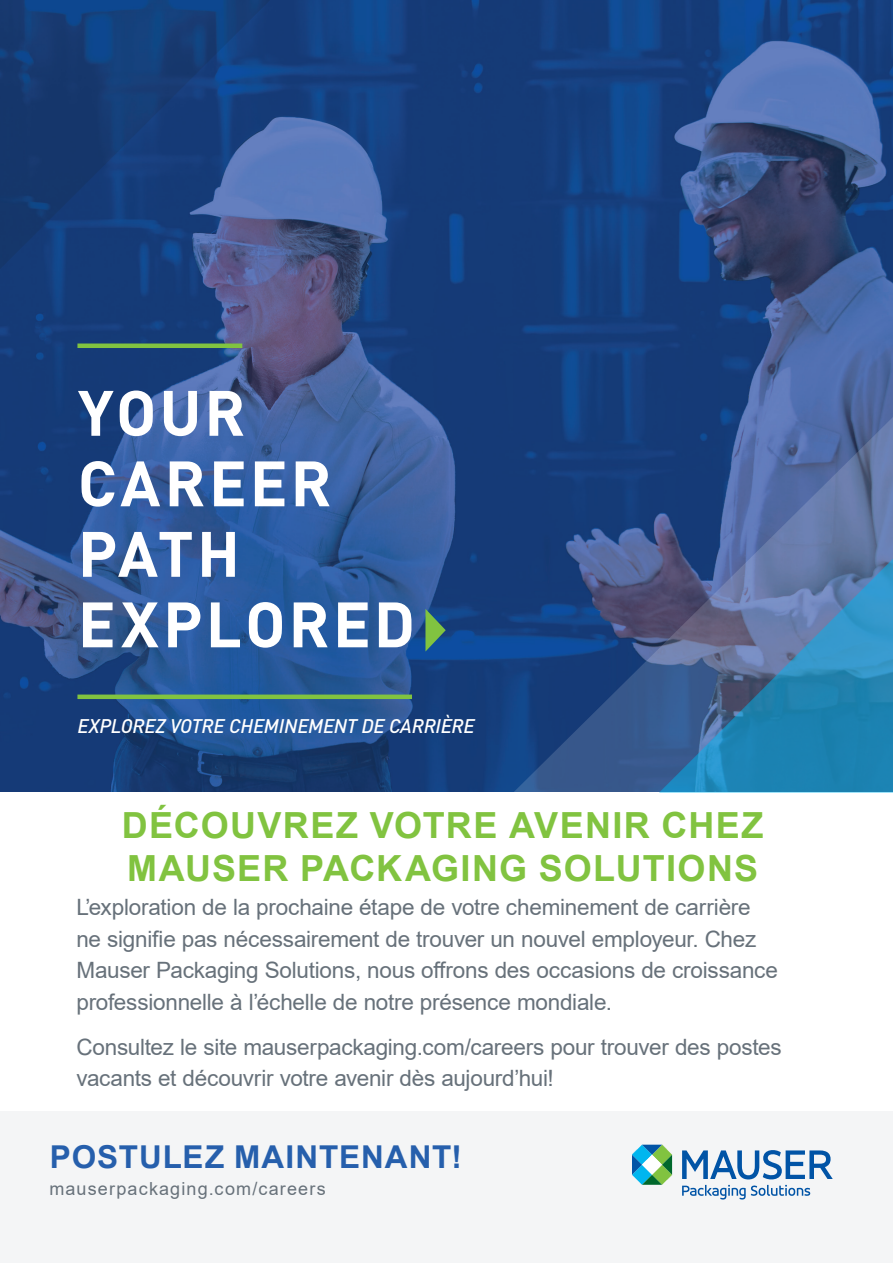
<style>
.page{position:relative;width:893px;height:1263px;background:#fff}
.page>*{position:absolute;margin:0;border:0;box-sizing:border-box;transform-origin:0 0}
.t1{font:700 63px/70.5px "DINOT";letter-spacing:.05em;color:#fff}
.Subtitle{font:700 36px/43.2px "Arial";letter-spacing:.035em;color:#81c340}
.t2{font:700 31.5px "Arial";letter-spacing:.03em;color:#265fac}
.Front_Intro{font:22.5px/31.5px "Arial";letter-spacing:-.01em;color:#67717a}
.Front_Intro-2{font:italic 500 19.5px "DINOT";letter-spacing:-.01em;color:#fff}
.t3{font:18px "Arial";letter-spacing:.065em;color:#67717a}
</style>
<div class="page">
<img style="left:0;top:0;width:893px;height:792px">
<div style="left:77px;top:343px;width:165px;height:5px;background:#81c340"></div>
<div style="left:77px;top:694px;width:335px;height:5px;background:#81c340"></div>
<svg style="left:425px;top:609px;width:15px;height:42px"></svg>
<svg style="left:0;top:0;width:282px;height:295px;background:#1e437e"></svg>
<svg style="left:440px;top:394px;width:453px;height:398px;background:#294c87"></svg>
<svg style="left:659px;top:533px;width:234px;height:260px;background:#4078a6"></svg>
<div style="left:0;top:1111px;width:893px;height:152px;background:#f4f5f6"></div>
<svg style="left:682px;top:1150px;width:151px;height:49px"></svg>
<svg style="left:632px;top:1145px;width:40px;height:40px"></svg>
<p class="t1" style="left:78px;top:372px;width:339px">YOUR<br>CAREER<br>PATH<br>EXPLORED</p>
<p class="Front_Intro-2" style="left:77px;top:711px;width:399px">EXPLOREZ VOTRE CHEMINEMENT DE CARRIÈRE</p>
<p class="Subtitle" style="left:122px;top:804px;width:643px">DÉCOUVREZ VOTRE AVENIR CHEZ<br>MAUSER PACKAGING SOLUTIONS</p>
<p class="Front_Intro" style="left:76px;top:891px;width:703px">L’exploration de la prochaine étape de votre cheminement de carrière ne signifie pas nécessairement de trouver un nouvel employeur. Chez Mauser Packaging Solutions, nous offrons des occasions de croissance professionnelle à l’échelle de notre présence mondiale.</p>
<p class="Front_Intro" style="left:76px;top:1031px;width:707px">Consultez le site mauserpackaging.com/careers pour trouver des postes vacants et découvrir votre avenir dès aujourd’hui!</p>
<p class="t2" style="left:50px;top:1135px;width:414px">POSTULEZ MAINTENANT!</p>
<p class="t3" style="left:49px;top:1176px;width:278px">mauserpackaging.com/careers</p>
</div>
